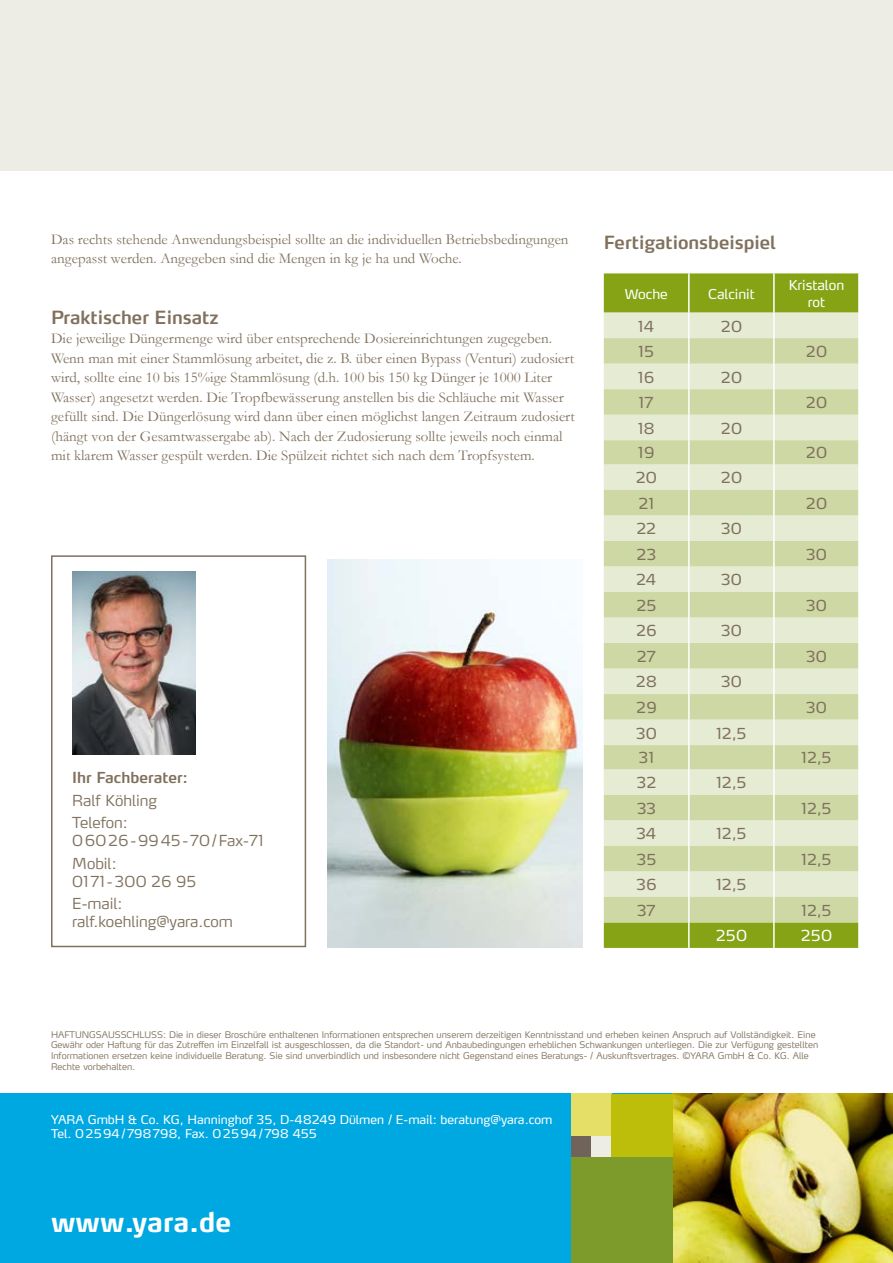
<style>
.page{position:relative;width:893px;height:1263px;background:#fff}
.page>*{position:absolute;margin:0;border:0;box-sizing:border-box;transform-origin:0 0}
.t1{font:700 27px "Yara Max LF";color:#fff}
.t2{font:600 18px "Yara Max LF";color:#80715d}
.t3{font:15px/19.5px "Garamond";color:#80715d}
.t4{font:15px "Yara Max LF";letter-spacing:.03em;color:#80715d}
.t5{font:300 15px/22.5px "Yara Max LF";color:#80715d}
.t6{font:300 15px/22.5px "Yara Max LF";letter-spacing:.025em;color:#80715d}
.t7{font:600 15px "Yara Max LF";color:#80715d}
.t8{font:15px "Yara Max LF";letter-spacing:.03em;color:#fff}
.t9{font:13.5px/16.2px "Yara Max LF";color:#fff;text-align:center}
.t10{font:12px/14.4px "Yara Max LF";color:#fff}
.t11{font:300 9px/10.8px "Yara Max LF";color:#80715d}
</style>
<div class="page">
<div style="left:0;top:0;width:893px;height:170px;background:#edece5"></div>
<div style="left:0;top:1093px;width:893px;height:170px;background:#00a8e2"></div>
<img style="left:673px;top:1093px;width:220px;height:170px">
<div style="left:571px;top:1136px;width:20px;height:21px;background:#70635a"></div>
<div style="left:591px;top:1136px;width:21px;height:21px;background:#edece5"></div>
<div style="left:571px;top:1093px;width:41px;height:43px;background:#e6df67"></div>
<div style="left:612px;top:1093px;width:61px;height:64px;background:#bcbe0a"></div>
<div style="left:571px;top:1157px;width:102px;height:106px;background:#7d9b2b"></div>
<div style="left:51px;top:555px;width:255px;height:392px;border:2px solid #80715d"></div>
<img style="left:72px;top:571px;width:124px;height:184px">
<div style="left:604px;top:273px;width:254px;height:675px;background:#86a315"></div>
<div style="left:604px;top:313px;width:254px;height:25px;background:#e6ebd3"></div>
<svg style="left:604px;top:338px;width:254px;height:584px;background:#d9e1bb"></svg>
<hr style="left:688px;top:273px;width:2px;height:40px;background:#fff">
<hr style="left:773px;top:273px;width:2px;height:40px;background:#fff">
<hr style="left:688px;top:313px;width:2px;height:25px;background:#fff">
<hr style="left:773px;top:313px;width:2px;height:25px;background:#fff">
<hr style="left:688px;top:338px;width:2px;height:26px;background:#fff">
<hr style="left:773px;top:338px;width:2px;height:26px;background:#fff">
<hr style="left:688px;top:364px;width:2px;height:25px;background:#fff">
<hr style="left:773px;top:364px;width:2px;height:25px;background:#fff">
<hr style="left:688px;top:389px;width:2px;height:26px;background:#fff">
<hr style="left:773px;top:389px;width:2px;height:26px;background:#fff">
<hr style="left:688px;top:415px;width:2px;height:25px;background:#fff">
<hr style="left:773px;top:415px;width:2px;height:25px;background:#fff">
<hr style="left:688px;top:440px;width:2px;height:24px;background:#fff">
<hr style="left:773px;top:440px;width:2px;height:24px;background:#fff">
<hr style="left:688px;top:464px;width:2px;height:26px;background:#fff">
<hr style="left:773px;top:464px;width:2px;height:26px;background:#fff">
<hr style="left:688px;top:490px;width:2px;height:25px;background:#fff">
<hr style="left:773px;top:490px;width:2px;height:25px;background:#fff">
<hr style="left:688px;top:515px;width:2px;height:26px;background:#fff">
<hr style="left:773px;top:515px;width:2px;height:26px;background:#fff">
<hr style="left:688px;top:541px;width:2px;height:25px;background:#fff">
<hr style="left:773px;top:541px;width:2px;height:25px;background:#fff">
<hr style="left:688px;top:566px;width:2px;height:26px;background:#fff">
<hr style="left:773px;top:566px;width:2px;height:26px;background:#fff">
<hr style="left:688px;top:592px;width:2px;height:25px;background:#fff">
<hr style="left:773px;top:592px;width:2px;height:25px;background:#fff">
<hr style="left:688px;top:617px;width:2px;height:26px;background:#fff">
<hr style="left:773px;top:617px;width:2px;height:26px;background:#fff">
<hr style="left:688px;top:643px;width:2px;height:25px;background:#fff">
<hr style="left:773px;top:643px;width:2px;height:25px;background:#fff">
<hr style="left:688px;top:668px;width:2px;height:26px;background:#fff">
<hr style="left:773px;top:668px;width:2px;height:26px;background:#fff">
<hr style="left:688px;top:694px;width:2px;height:25px;background:#fff">
<hr style="left:773px;top:694px;width:2px;height:25px;background:#fff">
<hr style="left:688px;top:719px;width:2px;height:26px;background:#fff">
<hr style="left:773px;top:719px;width:2px;height:26px;background:#fff">
<hr style="left:688px;top:745px;width:2px;height:24px;background:#fff">
<hr style="left:773px;top:745px;width:2px;height:24px;background:#fff">
<hr style="left:688px;top:769px;width:2px;height:26px;background:#fff">
<hr style="left:773px;top:769px;width:2px;height:26px;background:#fff">
<hr style="left:688px;top:795px;width:2px;height:25px;background:#fff">
<hr style="left:773px;top:795px;width:2px;height:25px;background:#fff">
<hr style="left:688px;top:820px;width:2px;height:26px;background:#fff">
<hr style="left:773px;top:820px;width:2px;height:26px;background:#fff">
<hr style="left:688px;top:846px;width:2px;height:25px;background:#fff">
<hr style="left:773px;top:846px;width:2px;height:25px;background:#fff">
<hr style="left:688px;top:871px;width:2px;height:26px;background:#fff">
<hr style="left:773px;top:871px;width:2px;height:26px;background:#fff">
<hr style="left:688px;top:897px;width:2px;height:25px;background:#fff">
<hr style="left:773px;top:897px;width:2px;height:25px;background:#fff">
<hr style="left:688px;top:922px;width:2px;height:26px;background:#fff">
<hr style="left:773px;top:922px;width:2px;height:26px;background:#fff">
<img style="left:327px;top:560px;width:256px;height:387px">
<p class="t3" style="left:51px;top:229px;width:519px">Das rechts stehende Anwendungsbeispiel sollte an die individuellen Betriebsbedingungen angepasst werden. Angegeben sind die Mengen in kg je ha und Woche.</p>
<p class="t2" style="left:51px;top:306px;width:169px">Praktischer Einsatz</p>
<p class="t3" style="left:51px;top:328px;width:525px">Die jeweilige Düngermenge wird über entsprechende Dosiereinrichtungen zugegeben.<br>Wenn man mit einer Stammlösung arbeitet, die z. B. über einen Bypass (Venturi) zudosiert wird, sollte eine 10 bis 15%ige Stammlösung (d.h. 100 bis 150 kg Dünger je 1000 Liter Wasser) angesetzt werden. Die Tropfbewässerung anstellen bis die Schläuche mit Wasser gefüllt sind. Die Düngerlösung wird dann über einen möglichst langen Zeitraum zudosiert (hängt von der Gesamtwassergabe ab). Nach der Zudosierung sollte jeweils noch einmal mit klarem Wasser gespült werden. Die Spülzeit richtet sich nach dem Tropfsystem.</p>
<p class="t7" style="left:72px;top:768px;width:117px">Ihr Fachberater:</p>
<p class="t5" style="left:72px;top:789px;width:86px">Ralf Köhling<br>Telefon:</p>
<p class="t5" style="left:72px;top:829px;width:193px">06026-9945-70/Fax-71<br>Mobil:</p>
<p class="t6" style="left:72px;top:870px;width:125px">0171-300 26 95<br>E-mail:</p>
<p class="t5" style="left:72px;top:910px;width:162px">ralf.koehling@yara.com</p>
<p class="t2" style="left:604px;top:231px;width:174px">Fertigationsbeispiel</p>
<p class="t9" style="left:625px;top:285px;width:45px">Woche</p>
<p class="t9" style="left:708px;top:285px;width:48px">Calcinit</p>
<p class="t9" style="left:789px;top:277px;width:57px">Kristalon rot</p>
<p class="t4" style="left:638px;top:317px;width:18px">14</p>
<p class="t4" style="left:721px;top:317px;width:23px">20</p>
<p class="t4" style="left:639px;top:342px;width:17px">15</p>
<p class="t4" style="left:806px;top:342px;width:23px">20</p>
<p class="t4" style="left:638px;top:368px;width:18px">16</p>
<p class="t4" style="left:721px;top:368px;width:23px">20</p>
<p class="t4" style="left:639px;top:393px;width:16px">17</p>
<p class="t4" style="left:806px;top:393px;width:23px">20</p>
<p class="t4" style="left:638px;top:419px;width:18px">18</p>
<p class="t4" style="left:721px;top:419px;width:23px">20</p>
<p class="t4" style="left:638px;top:443px;width:18px">19</p>
<p class="t4" style="left:806px;top:443px;width:23px">20</p>
<p class="t4" style="left:636px;top:468px;width:23px">20</p>
<p class="t4" style="left:721px;top:468px;width:23px">20</p>
<p class="t4" style="left:639px;top:494px;width:17px">21</p>
<p class="t4" style="left:806px;top:494px;width:23px">20</p>
<p class="t4" style="left:637px;top:519px;width:21px">22</p>
<p class="t4" style="left:721px;top:519px;width:23px">30</p>
<p class="t4" style="left:637px;top:545px;width:21px">23</p>
<p class="t4" style="left:806px;top:545px;width:23px">30</p>
<p class="t4" style="left:636px;top:570px;width:22px">24</p>
<p class="t4" style="left:721px;top:570px;width:23px">30</p>
<p class="t4" style="left:636px;top:596px;width:22px">25</p>
<p class="t4" style="left:806px;top:596px;width:23px">30</p>
<p class="t4" style="left:636px;top:621px;width:22px">26</p>
<p class="t4" style="left:721px;top:621px;width:23px">30</p>
<p class="t4" style="left:637px;top:647px;width:21px">27</p>
<p class="t4" style="left:806px;top:647px;width:23px">30</p>
<p class="t4" style="left:636px;top:672px;width:23px">28</p>
<p class="t4" style="left:721px;top:672px;width:23px">30</p>
<p class="t4" style="left:636px;top:698px;width:22px">29</p>
<p class="t4" style="left:806px;top:698px;width:23px">30</p>
<p class="t4" style="left:636px;top:723px;width:23px">30</p>
<p class="t4" style="left:716px;top:723px;width:31px">12,5</p>
<p class="t4" style="left:639px;top:748px;width:17px">31</p>
<p class="t4" style="left:801px;top:748px;width:31px">12,5</p>
<p class="t4" style="left:636px;top:773px;width:21px">32</p>
<p class="t4" style="left:716px;top:773px;width:31px">12,5</p>
<p class="t4" style="left:637px;top:799px;width:21px">33</p>
<p class="t4" style="left:801px;top:799px;width:31px">12,5</p>
<p class="t4" style="left:636px;top:824px;width:22px">34</p>
<p class="t4" style="left:716px;top:824px;width:31px">12,5</p>
<p class="t4" style="left:636px;top:850px;width:21px">35</p>
<p class="t4" style="left:801px;top:850px;width:31px">12,5</p>
<p class="t4" style="left:636px;top:875px;width:22px">36</p>
<p class="t4" style="left:716px;top:875px;width:31px">12,5</p>
<p class="t4" style="left:637px;top:901px;width:20px">37</p>
<p class="t4" style="left:801px;top:901px;width:31px">12,5</p>
<p class="t8" style="left:716px;top:926px;width:33px">250</p>
<p class="t8" style="left:801px;top:926px;width:33px">250</p>
<p class="t11" style="left:51px;top:1029px;width:769px">HAFTUNGSAUSSCHLUSS: Die in dieser Broschüre enthaltenen Informationen entsprechen unserem derzeitigen Kenntnisstand und erheben keinen Anspruch auf Vollständigkeit. Eine Gewähr oder Haftung für das Zutreffen im Einzelfall ist ausgeschlossen, da die Standort- und Anbaubedingungen erheblichen Schwankungen unterliegen. Die zur Verfügung gestellten Informationen ersetzen keine individuelle Beratung. Sie sind unverbindlich und insbesondere nicht Gegenstand eines Beratungs- / Auskunftsvertrages. ©YARA GmbH &amp; Co. KG. Alle Rechte vorbehalten.</p>
<p class="t10" style="left:51px;top:1112px;width:503px">YARA GmbH &amp; Co. KG, Hanninghof 35, D-48249 Dülmen / E-mail: beratung@yara.com<br>Tel. 02594/798798, Fax. 02594/798 455</p>
<h1 class="t1" style="left:51px;top:1205px;width:182px">www.yara.de</h1>
</div>
